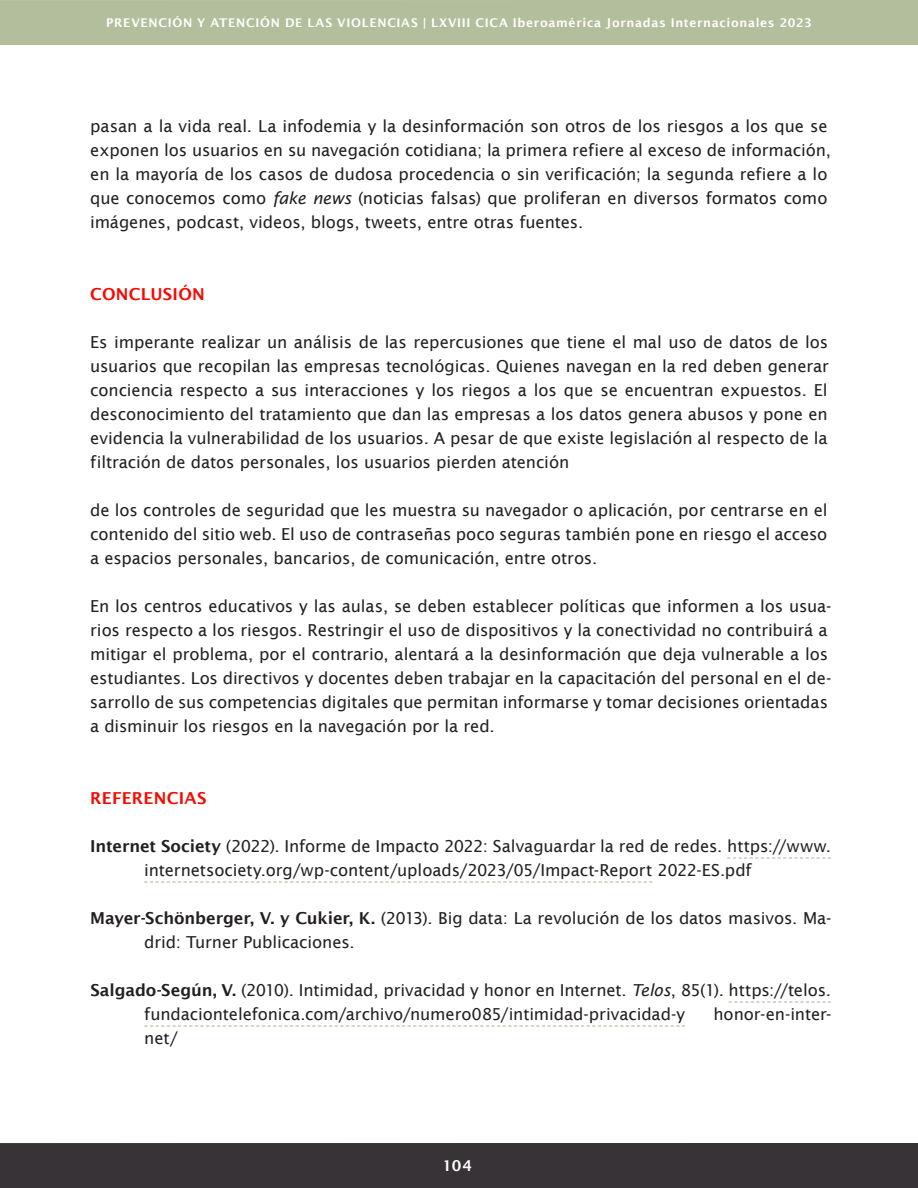
<style>
.page{position:relative;width:918px;height:1188px;background:#fff}
.page>*{position:absolute;margin:0;border:0;box-sizing:border-box;transform-origin:0 0}
.cuerpo{font:16.5px/24px "Lucida Sans";letter-spacing:-.005em;color:#231f20}
.referencias{font:16.5px/24px "Lucida Sans";letter-spacing:-.005em;color:#231f20}
.apartado{font:600 16.5px "Lucida Sans";letter-spacing:.015em;color:#f50a00}
.t1{font:600 15px "Lucida Sans";color:#fff}
.t2{font:600 12px "Lucida Sans";letter-spacing:.055em;color:#fff}
.s1{font-style:italic}
.s2{font-weight:600}
</style>
<div class="page">
<div style="left:0;top:1143px;width:918px;height:45px;background:#383336"></div>
<div style="left:0;top:0;width:918px;height:45px;background:#b3bf9c"></div>
<svg style="left:727px;top:857px;width:104px;height:2px"></svg>
<svg style="left:144px;top:881px;width:508px;height:2px"></svg>
<svg style="left:729px;top:1001px;width:102px;height:2px"></svg>
<svg style="left:144px;top:1025px;width:541px;height:2px"></svg>
<p class="t2" style="left:106px;top:16px;width:707px">PREVENCIÓN Y ATENCIÓN DE LAS VIOLENCIAS | LXVIII CICA Iberoamérica Jornadas Internacionales 2023</p>
<p class="cuerpo" style="left:90px;top:114px;width:742px">pasan a la vida real. La infodemia y la desinformación son otros de los riesgos a los que se exponen los usuarios en su navegación cotidiana; la primera refiere al exceso de información, en la mayoría de los casos de dudosa procedencia o sin verificación; la segunda refiere a lo que conocemos como <span class="s1">fake news</span> (noticias falsas) que proliferan en diversos formatos como imágenes, podcast, videos, blogs, tweets, entre otras fuentes.</p>
<p class="apartado" style="left:90px;top:285px;width:116px">CONCLUSIÓN</p>
<p class="cuerpo" style="left:90px;top:330px;width:740px;text-align:justify">Es imperante realizar un análisis de las repercusiones que tiene el mal uso de datos de los usuarios que recopilan las empresas tecnológicas. Quienes navegan en la red deben generar conciencia respecto a sus interacciones y los riegos a los que se encuentran expuestos. El desconocimiento del tratamiento que dan las empresas a los datos genera abusos y pone en evidencia la vulnerabilidad de los usuarios. A pesar de que existe legislación al respecto de la filtración de datos personales, los usuarios pierden atención</p>
<p class="cuerpo" style="left:90px;top:498px;width:739px;text-align:justify">de los controles de seguridad que les muestra su navegador o aplicación, por centrarse en el contenido del sitio web. El uso de contraseñas poco seguras también pone en riesgo el acceso a espacios personales, bancarios, de comunicación, entre otros.</p>
<p class="cuerpo" style="left:90px;top:594px;width:743px">En los centros educativos y las aulas, se deben establecer políticas que informen a los usua&shy;rios respecto a los riesgos. Restringir el uso de dispositivos y la conectividad no contribuirá a mitigar el problema, por el contrario, alentará a la desinformación que deja vulnerable a los estudiantes. Los directivos y docentes deben trabajar en la capacitación del personal en el de&shy;sarrollo de sus competencias digitales que permitan informarse y tomar decisiones orientadas a disminuir los riesgos en la navegación por la red.</p>
<p class="apartado" style="left:90px;top:789px;width:118px">REFERENCIAS</p>
<p class="referencias" style="left:144px;top:834px;width:688px;text-indent:-54px"><span class="s2">Internet Society</span> (2022). Informe de Impacto 2022: Salvaguardar la red de redes. https://www. internetsociety.org/wp-content/uploads/2023/05/Impact-Report 2022-ES.pdf</p>
<p class="referencias" style="left:144px;top:906px;width:689px;text-indent:-54px"><span class="s2">Mayer-Schönberger, V. y Cukier, K.</span> (2013). Big data: La revolución de los datos masivos. Ma&shy;drid: Turner Publicaciones.</p>
<p class="referencias" style="left:144px;top:978px;width:688px;text-indent:-54px"><span class="s2">Salgado-Según, V.</span> (2010). Intimidad, privacidad y honor en Internet. <span class="s1">Telos</span>, 85(1). https://telos. fundaciontelefonica.com/archivo/numero085/intimidad-privacidad-y</p>
<p class="referencias" style="left:713px;top:1002px;width:120px">honor-en-inter-</p>
<p class="referencias" style="left:144px;top:1026px;width:35px">net/</p>
<p class="t1" style="left:442px;top:1157px;width:31px">104</p>
</div>
